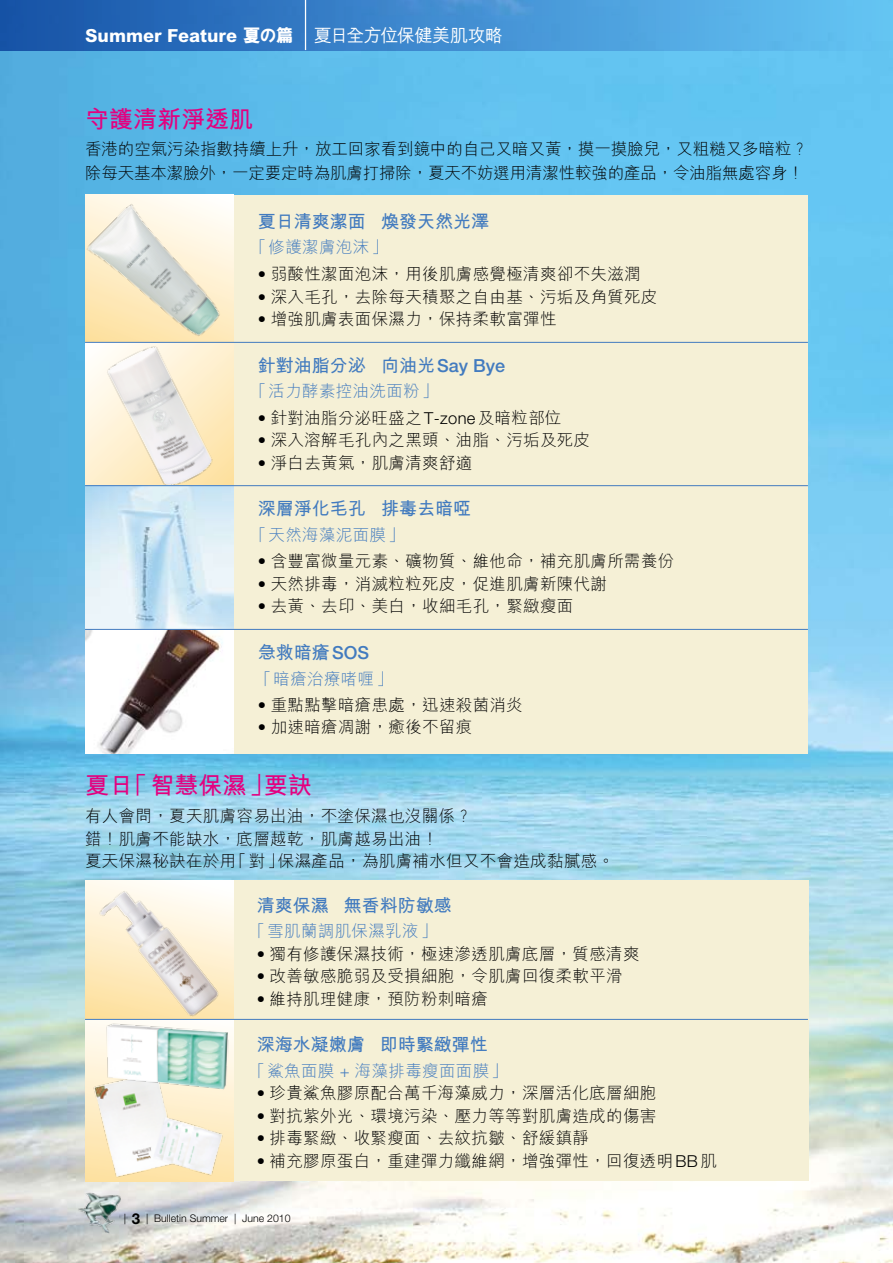
<style>
.page{position:relative;width:893px;height:1263px;background:#fff}
.page>*{position:absolute;margin:0;border:0;box-sizing:border-box;transform-origin:0 0}
.t1{font:700 24px "M Hei HK";color:#e4007f}
.t2{font:700 18px "M Hei HK";color:#427bbf}
.t3{font:800 18px "M Hei HK";color:#fff}
.t4{font:300 16.5px/22.5px "M Hei HK";letter-spacing:.02em;color:#000}
.t5{font:300 16.5px/24px "M Hei HK";letter-spacing:-.005em;color:#000}
.t6{font:300 16.5px "M Hei HK";letter-spacing:.02em;color:#427bbf}
.t7{font:300 10.5px "Helvetica Neue LT Std";color:#000}
.s1{font-weight:500}
.s2{font-family:"Helvetica Neue LT Std"}
.s3{font-family:"Helvetica Neue LT Std";font-weight:500}
</style>
<div class="page">
<img style="left:0;top:50px;width:893px;height:1213px">
<div style="left:0;top:0;width:893px;height:50px;background:linear-gradient(to right,#1752a8,#67c7f6)"></div>
<div style="left:85px;top:195px;width:723px;height:559px;background:#f5f0d6"></div>
<div style="left:85px;top:881px;width:723px;height:300px;background:#f5f0d6"></div>
<img style="left:80px;top:194px;width:161px;height:160px">
<img style="left:85px;top:343px;width:149px;height:411px">
<div style="left:85px;top:881px;width:149px;height:138px;background:linear-gradient(to bottom,#fffaf0,#fddf99)"></div>
<img style="left:91px;top:881px;width:143px;height:127px">
<img style="left:85px;top:1097px;width:149px;height:84px">
<hr style="left:305px;top:0;width:1px;height:50px;background:#fff">
<hr style="left:85px;top:342px;width:723px;height:1px;background:#427bbf">
<hr style="left:85px;top:1019px;width:723px;height:1px;background:#427bbf">
<img style="left:89px;top:1008px;width:152px;height:104px">
<hr style="left:85px;top:485px;width:723px;height:1px;background:#427bbf">
<hr style="left:85px;top:629px;width:723px;height:1px;background:#427bbf">
<img style="left:75px;top:1190px;width:48px;height:45px">
<svg style="left:132px;top:1213px;width:8px;height:11px"></svg>
<p class="t3" style="left:85px;top:26px;width:419px">Summer Feature 夏の篇 <span class="s1">夏日全方位保健美肌攻略</span></p>
<h1 class="t1" style="left:85px;top:101px;width:169px">守護清新淨透肌</h1>
<p class="t5" style="left:85px;top:137px;width:724px">香港的空氣污染指數持續上升，放工回家看到鏡中的自己又暗又黃，摸一摸臉兒，又粗糙又多暗粒？除每天基本潔臉外，一定要定時為肌膚打掃除，夏天不妨選用清潔性較強的產品，令油脂無處容身！</p>
<p class="t2" style="left:258px;top:208px;width:233px">夏日清爽潔面 煥發天然光澤</p>
<p class="t6" style="left:250px;top:239px;width:140px">「修護潔膚泡沫」</p>
<p class="t4" style="left:258px;top:263px;width:384px"><span class="s2">•</span> 弱酸性潔面泡沫，用後肌膚感覺極清爽卻不失滋潤</p>
<p class="t4" style="left:258px;top:285px;width:401px"><span class="s2">•</span> 深入毛孔，去除每天積聚之自由基、污垢及角質死皮</p>
<p class="t4" style="left:258px;top:308px;width:300px"><span class="s2">•</span> 增強肌膚表面保濕力，保持柔軟富彈性</p>
<p class="t2" style="left:258px;top:352px;width:249px">針對油脂分泌 向油光<span class="s3">Say Bye</span></p>
<p class="t6" style="left:250px;top:382px;width:190px">「活力酵素控油洗面粉」</p>
<p class="t4" style="left:258px;top:406px;width:305px"><span class="s2">•</span> 針對油脂分泌旺盛之<span class="s2">T-zone</span>及暗粒部位</p>
<p class="t4" style="left:258px;top:429px;width:334px"><span class="s2">•</span> 深入溶解毛孔內之黑頭、油脂、污垢及死皮</p>
<p class="t4" style="left:258px;top:451px;width:216px"><span class="s2">•</span> 淨白去黃氣，肌膚清爽舒適</p>
<p class="t2" style="left:258px;top:495px;width:215px">深層淨化毛孔 排毒去暗啞</p>
<p class="t6" style="left:250px;top:526px;width:157px">「天然海藻泥面膜」</p>
<p class="t4" style="left:258px;top:550px;width:418px"><span class="s2">•</span> 含豐富微量元素、礦物質、維他命，補充肌膚所需養份</p>
<p class="t4" style="left:258px;top:572px;width:351px"><span class="s2">•</span> 天然排毒，消滅粒粒死皮，促進肌膚新陳代謝</p>
<p class="t4" style="left:258px;top:595px;width:317px"><span class="s2">•</span> 去黃、去印、美白，收細毛孔，緊緻瘦面</p>
<p class="t2" style="left:258px;top:639px;width:113px">急救暗瘡<span class="s3">SOS</span></p>
<p class="t6" style="left:255px;top:670px;width:140px">「暗瘡治療啫喱」</p>
<p class="t4" style="left:258px;top:693px;width:266px"><span class="s2">•</span> 重點點擊暗瘡患處，迅速殺菌消炎</p>
<p class="t4" style="left:258px;top:716px;width:216px"><span class="s2">•</span> 加速暗瘡凋謝，癒後不留痕</p>
<h1 class="t1" style="left:85px;top:768px;width:228px">夏日「智慧保濕」要訣</h1>
<p class="t4" style="left:85px;top:804px;width:531px">有人會問，夏天肌膚容易出油，不塗保濕也沒關係？<br>錯！肌膚不能缺水，底層越乾，肌膚越易出油！<br>夏天保濕秘訣在於用「對」保濕產品，為肌膚補水但又不會造成黏膩感。</p>
<p class="t2" style="left:257px;top:892px;width:197px">清爽保濕 無香料防敏感</p>
<p class="t6" style="left:249px;top:923px;width:190px">「雪肌蘭調肌保濕乳液」</p>
<p class="t4" style="left:257px;top:942px;width:384px"><span class="s2">•</span> 獨有修護保濕技術，極速滲透肌膚底層，質感清爽</p>
<p class="t4" style="left:257px;top:965px;width:367px"><span class="s2">•</span> 改善敏感脆弱及受損細胞，令肌膚回復柔軟平滑</p>
<p class="t4" style="left:257px;top:987px;width:233px"><span class="s2">•</span> 維持肌理健康，預防粉刺暗瘡</p>
<p class="t2" style="left:257px;top:1031px;width:233px">深海水凝嫩膚 即時緊緻彈性</p>
<p class="t6" style="left:249px;top:1062px;width:261px">「鯊魚面膜 <span class="s2">+</span> 海藻排毒瘦面面膜」</p>
<p class="t4" style="left:257px;top:1081px;width:401px"><span class="s2">•</span> 珍貴鯊魚膠原配合萬千海藻威力，深層活化底層細胞</p>
<p class="t4" style="left:257px;top:1104px;width:401px"><span class="s2">•</span> 對抗紫外光、環境污染、壓力等等對肌膚造成的傷害</p>
<p class="t4" style="left:257px;top:1126px;width:334px"><span class="s2">•</span> 排毒緊緻、收緊瘦面、去紋抗皺、舒緩鎮靜</p>
<p class="t4" style="left:257px;top:1149px;width:461px"><span class="s2">•</span> 補充膠原蛋白，重建彈力纖維網，增強彈性，回復透明<span class="s2">BB</span>肌</p>
<p class="t7" style="left:124px;top:1212px;width:4px">|</p>
<p class="t7" style="left:146px;top:1212px;width:146px">| Bulletin Summer | June 2010</p>
</div>
